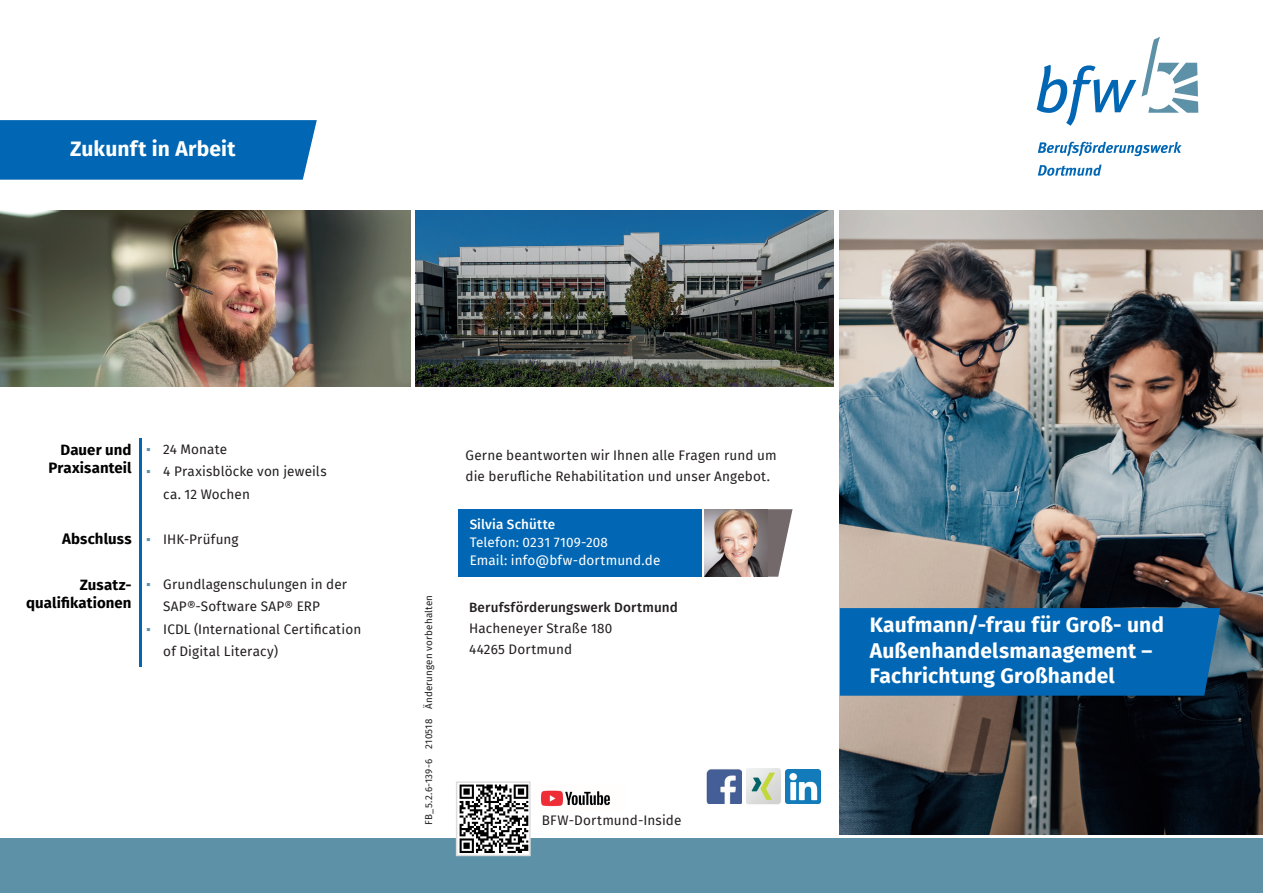
<style>
.page{position:relative;width:1263px;height:893px;background:#fff}
.page>*{position:absolute;margin:0;border:0;box-sizing:border-box;transform-origin:0 0}
.t1{font:700 21px/25.2px "Fira Sans";letter-spacing:.005em;color:#fff}
.t2{font:700 15px/18px "Fira Sans";letter-spacing:.005em;color:#000;text-align:right}
.t3{font:13.5px/22.5px "Fira Sans";letter-spacing:.01em;color:#231f20}
.t4{font:13.5px/18px "Fira Sans";letter-spacing:.005em;color:#fff}
.t5{font:500 13.5px "Fira Sans";letter-spacing:.01em;color:#231f20}
.t6{font:500 13.5px "Fira Sans";letter-spacing:.01em;color:#fff}
.t7{font:9.75px "Fira Sans";letter-spacing:.02em;color:#231f20}
.s1{font-family:"Arial";color:#5d91a7}
</style>
<div class="page">
<div style="left:0;top:120px;width:317px;height:60px;background:#0166b3"></div>
<img style="left:840px;top:210px;width:423px;height:624px">
<div style="left:0;top:839px;width:1263px;height:54px;background:#5d91a7"></div>
<div style="left:840px;top:608px;width:380px;height:88px;background:#0166b3"></div>
<hr style="left:139px;top:438px;width:2px;height:229px;background:#0166b3">
<img style="left:0;top:211px;width:410px;height:176px">
<svg style="left:1037px;top:37px;width:161px;height:89px"></svg>
<svg style="left:1038px;top:142px;width:144px;height:14px"></svg>
<svg style="left:1038px;top:164px;width:63px;height:12px"></svg>
<div style="left:458px;top:509px;width:243px;height:68px;background:#0166b3"></div>
<svg style="left:767px;top:509px;width:25px;height:68px"></svg>
<img style="left:705px;top:509px;width:62px;height:68px">
<img style="left:541px;top:790px;width:69px;height:17px">
<img style="left:706px;top:769px;width:36px;height:34px">
<img style="left:746px;top:769px;width:35px;height:35px">
<img style="left:785px;top:769px;width:35px;height:35px">
<img style="left:415px;top:210px;width:418px;height:177px">
<img style="left:459px;top:784px;width:69px;height:69px">
<div style="left:456px;top:781px;width:75px;height:75px;border:2px solid #dcdddf"></div>
<h1 class="t1" style="left:70px;top:134px;width:167px">Zukunft in Arbeit</h1>
<p class="t2" style="left:49px;top:439px;width:85px">Dauer und<br>Praxisanteil</p>
<p class="t2" style="left:62px;top:529px;width:71px">Abschluss</p>
<p class="t2" style="left:26px;top:575px;width:107px">Zusatz&shy;qualifikationen</p>
<p class="t3" style="left:146px;top:438px;width:82px"><span class="s1">▪</span> 24 Monate</p>
<p class="t3" style="left:163px;top:460px;width:165px;text-indent:-17px"><span class="s1">▪</span> 4 Praxisblöcke von jeweils ca. 12 Wochen</p>
<p class="t3" style="left:146px;top:528px;width:94px"><span class="s1">▪</span> IHK-Prüfung</p>
<p class="t3" style="left:163px;top:573px;width:185px;text-indent:-17px"><span class="s1">▪</span> Grundlagenschulungen in der<br>SAP®-Software SAP® ERP</p>
<p class="t3" style="left:163px;top:618px;width:199px;text-indent:-17px"><span class="s1">▪</span> ICDL (International Certification of Digital Literacy)</p>
<p class="t7" style="left:421px;top:825px;width:232px;rotate:-90deg">FB_5.2.6-139-6 210518 Änderungen vorbehalten</p>
<p class="t3" style="left:466px;top:445px;width:312px;line-height:21px">Gerne beantworten wir Ihnen alle Fragen rund um die berufliche Rehabilitation und unser Angebot.</p>
<p class="t6" style="left:470px;top:514px;width:87px">Silvia Schütte</p>
<p class="t4" style="left:470px;top:533px;width:192px">Telefon: 0231 7109-208<br>Email: info@bfw-dortmund.de</p>
<p class="t5" style="left:469px;top:596px;width:210px">Berufsförderungswerk Dortmund</p>
<p class="t3" style="left:469px;top:617px;width:145px;line-height:21px">Hacheneyer Straße 180<br>44265 Dortmund</p>
<p class="t3" style="left:542px;top:809px;width:141px">BFW-Dortmund-Inside</p>
<h1 class="t1" style="left:870px;top:611px;width:296px">Kaufmann/-frau für Groß- und<br>Außenhandelsmanagement –<br>Fachrichtung Großhandel</h1>
</div>
